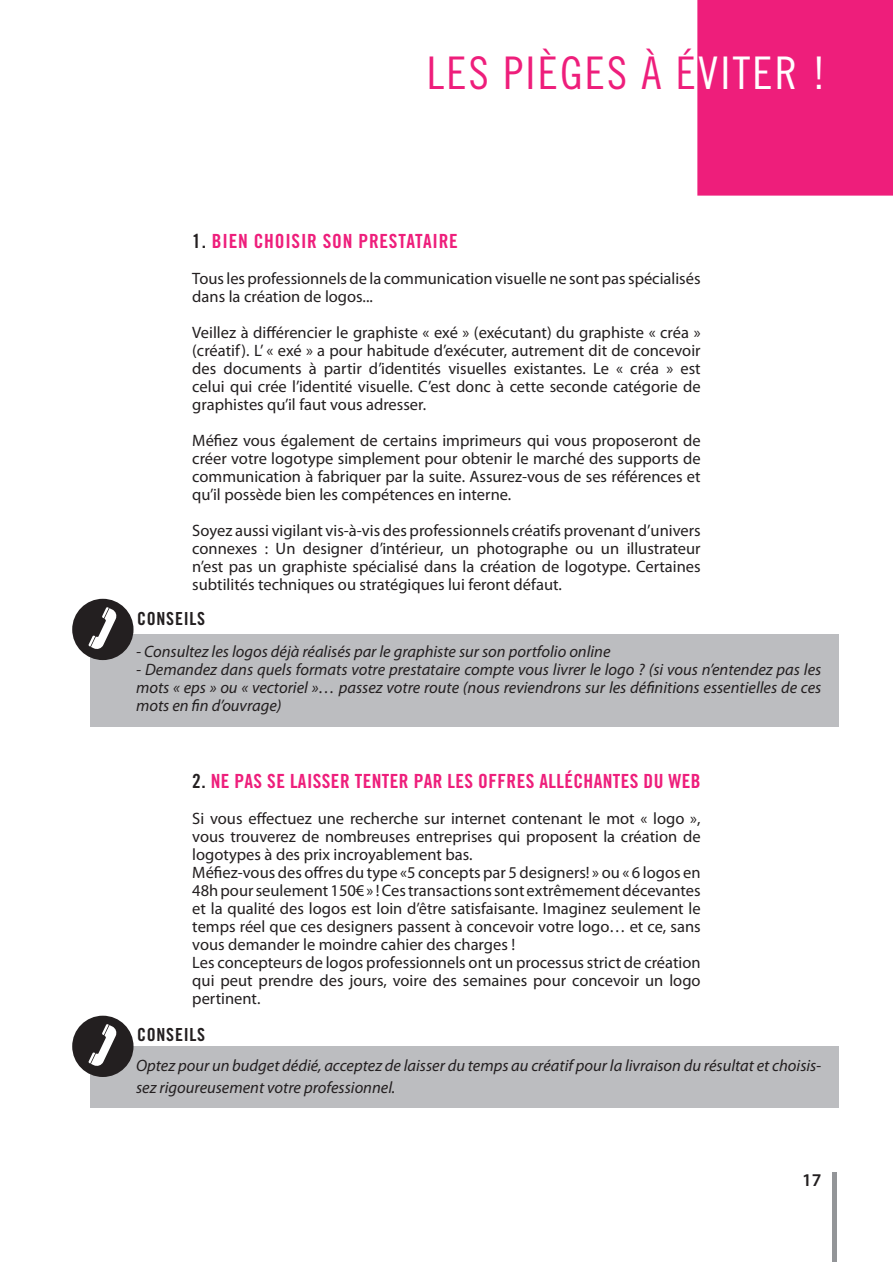
<style>
.page{position:relative;width:893px;height:1263px;background:#fff}
.page>*{position:absolute;margin:0;border:0;box-sizing:border-box;transform-origin:0 0}
.t1{font:45px "Trade Gothic Cond Eighteen";letter-spacing:.05em;color:#ee1e7b}
.t2{font:19.5px "Trade Gothic Bold Cond Twenty";letter-spacing:.02em;color:#ee1e7b}
.t3{font:19.5px "Trade Gothic Bold Cond Twenty";letter-spacing:.04em;color:#ee1e7b}
.t4{font:18px "Trade Gothic Bold Cond Twenty";letter-spacing:.04em;color:#231f20}
.t5{font:600 18px "Myriad Pro";color:#231f20}
.t6{font:16.5px/18px "Myriad Pro";color:#231f20;text-align:justify}
.t7{font:italic 16.5px/18px "Myriad Pro";color:#231f20;text-align:justify}
.s1{color:#fff}
.s2{color:#231f20}
</style>
<div class="page">
<div style="left:832px;top:1172px;width:5px;height:90px;background:#939598"></div>
<div style="left:90px;top:634px;width:749px;height:93px;background:#bcbdc0"></div>
<div style="left:90px;top:1046px;width:749px;height:62px;background:#bcbdc0"></div>
<div style="left:698px;top:1px;width:194px;height:194px;background:#ee1e7b"></div>
<div style="left:697px;top:0;width:196px;height:196px;border:2px solid #ee1e7b"></div>
<div style="left:72px;top:599px;width:61px;height:61px;background:#231f20;border-radius:50%"></div>
<svg style="left:88px;top:607px;width:29px;height:42px"></svg>
<div style="left:72px;top:1016px;width:61px;height:61px;background:#231f20;border-radius:50%"></div>
<svg style="left:88px;top:1024px;width:29px;height:42px"></svg>
<h1 class="t1" style="left:427px;top:47px;width:401px">LES PIÈGES À É<span class="s1">VITER !</span></h1>
<p class="t3" style="left:192px;top:229px;width:267px"><span class="s2">1.</span> BIEN CHOISIR SON PRESTATAIRE</p>
<p class="t6" style="left:192px;top:269px;width:510px">Tous les professionnels de la communication visuelle ne sont pas spécialisés dans la création de logos...</p>
<p class="t6" style="left:192px;top:323px;width:510px">Veillez à différencier le graphiste « exé » (exécutant) du graphiste « créa » (créatif). L’ « exé » a pour habitude d’exécuter, autrement dit de concevoir des documents à partir d’identités visuelles existantes. Le « créa » est celui qui crée l’identité visuelle. C’est donc à cette seconde catégorie de graphistes qu’il faut vous adresser.</p>
<p class="t6" style="left:192px;top:431px;width:510px">Méfiez vous également de certains imprimeurs qui vous proposeront de créer votre logotype simplement pour obtenir le marché des supports de communication à fabriquer par la suite. Assurez-vous de ses références et qu’il possède bien les compétences en interne.</p>
<p class="t6" style="left:192px;top:521px;width:510px">Soyez aussi vigilant vis-à-vis des professionnels créatifs provenant d’univers connexes : Un designer d’intérieur, un photographe ou un illustrateur n’est pas un graphiste spécialisé dans la création de logotype. Certaines subtilités techniques ou stratégiques lui feront défaut.</p>
<p class="t4" style="left:137px;top:607px;width:70px">CONSEILS</p>
<p class="t7" style="left:136px;top:642px;width:476px">- Consultez les logos déjà réalisés par le graphiste sur son portfolio online</p>
<p class="t7" style="left:136px;top:660px;width:687px">- Demandez dans quels formats votre prestataire compte vous livrer le logo ? (si vous n’entendez pas les mots « eps » ou « vectoriel »… passez votre route (nous reviendrons sur les définitions essentielles de ces mots en fin d’ouvrage)</p>
<p class="t2" style="left:192px;top:769px;width:510px"><span class="s2">2.</span> NE PAS SE LAISSER TENTER PAR LES OFFRES ALLÉCHANTES DU WEB</p>
<p class="t6" style="left:192px;top:809px;width:510px;text-align:left">Si vous effectuez une recherche sur internet contenant le mot « logo », vous trouverez de nombreuses entreprises qui proposent la création de logotypes à des prix incroyablement bas.<br>Méfiez-vous des offres du type «5 concepts par 5 designers! » ou « 6 logos en 48h pour seulement 150€ » ! Ces transactions sont extrêmement décevantes et la qualité des logos est loin d’être satisfaisante. Imaginez seulement le temps réel que ces designers passent à concevoir votre logo… et ce, sans vous demander le moindre cahier des charges !<br>Les concepteurs de logos professionnels ont un processus strict de création qui peut prendre des jours, voire des semaines pour concevoir un logo pertinent.</p>
<p class="t4" style="left:137px;top:1024px;width:70px">CONSEILS</p>
<p class="t7" style="left:136px;top:1055px;width:687px;line-height:21.6px">Optez pour un budget dédié, acceptez de laisser du temps au créatif pour la livraison du résultat et choisis&shy;sez rigoureusement votre professionnel.</p>
<p class="t5" style="left:802px;top:1168px;width:21px">17</p>
</div>
